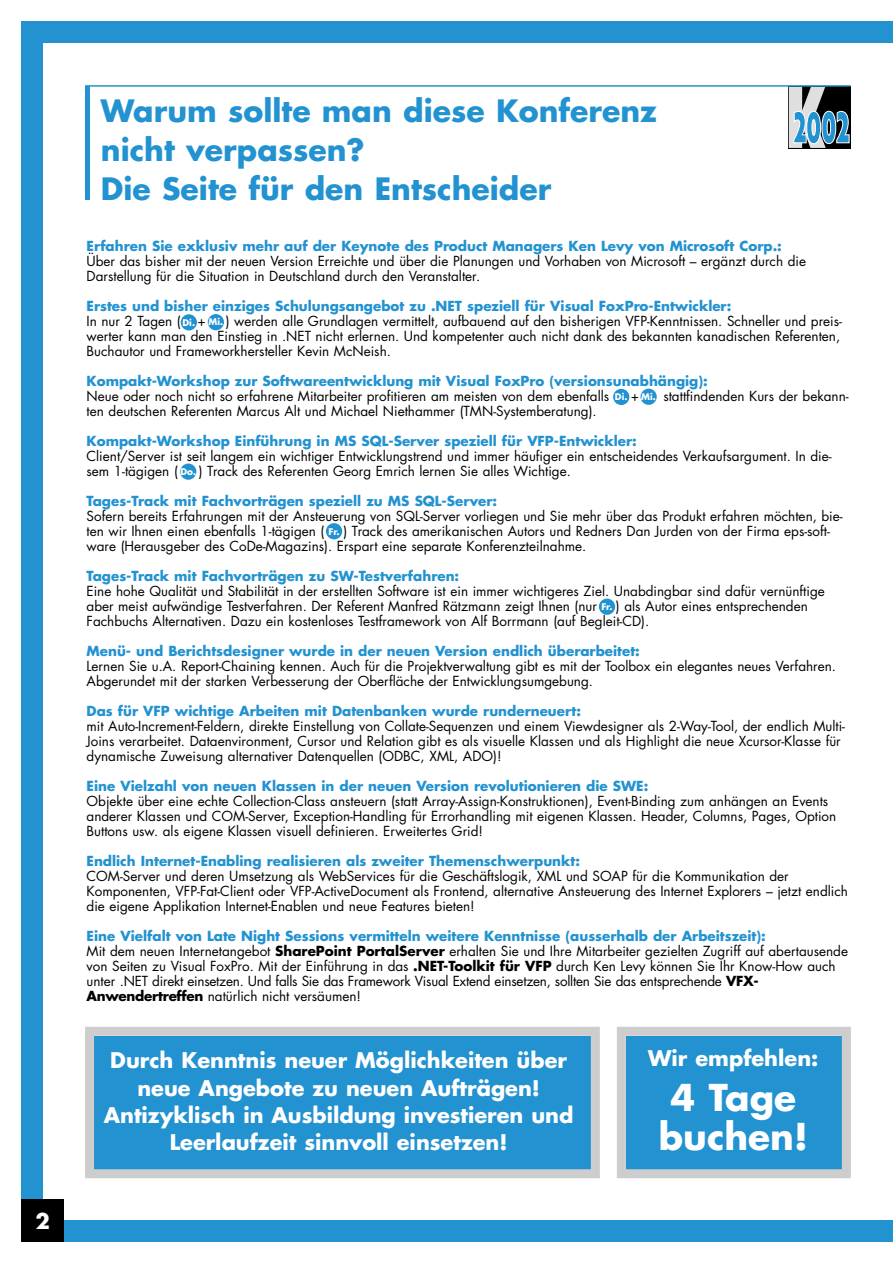
<style>
.page{position:relative;width:893px;height:1262px;background:#fff}
.page>*{position:absolute;margin:0;border:0;box-sizing:border-box;transform-origin:0 0}
.t1{font:700 36px/39px "Futura";color:#fff;text-align:center}
.t2{font:700 30px/39.2px "Futura";color:#2292d1}
.t3{font:700 21px/27.3px "Futura";color:#fff;text-align:center}
.t4{font:13.5px/15px "Futura";color:#000}
.t5{font:700 13.5px "Futura";color:#2292d1}
.t6{font:700 9px "Futura";color:#fff}
.s1{font-weight:700;color:#2292d1}
.s2{color:#fff}
.s3{font-weight:700}
</style>
<div class="page">
<div style="left:21px;top:43px;width:22px;height:1199px;background:#2292d1"></div>
<div style="left:21px;top:21px;width:871px;height:22px;background:#2292d1"></div>
<div style="left:21px;top:1220px;width:871px;height:22px;background:#2292d1"></div>
<div style="left:21px;top:1199px;width:43px;height:43px;background:#000"></div>
<svg style="left:788px;top:87px;width:62px;height:62px"></svg>
<svg style="left:788px;top:87px;width:61px;height:61px;background:#688595"></svg>
<hr style="left:85px;top:85px;width:765px;height:2px;background:#2292d1">
<hr style="left:85px;top:86px;width:4px;height:113px;background:#2292d1">
<div style="left:94px;top:1035px;width:497px;height:134px;background:#2292d1"></div>
<div style="left:85px;top:1026px;width:515px;height:152px;border:9px solid #cdcdcd"></div>
<div style="left:626px;top:1035px;width:215px;height:134px;background:#2292d1"></div>
<div style="left:617px;top:1026px;width:233px;height:152px;border:9px solid #cdcdcd"></div>
<div style="left:181px;top:314px;width:16px;height:16px;background:#2292d1;border-radius:50%"></div>
<div style="left:208px;top:314px;width:16px;height:16px;background:#2292d1;border-radius:50%"></div>
<div style="left:613px;top:389px;width:16px;height:16px;background:#2292d1;border-radius:50%"></div>
<div style="left:640px;top:388px;width:16px;height:17px;background:#2292d1;border-radius:50%"></div>
<div style="left:180px;top:463px;width:16px;height:17px;background:#2292d1;border-radius:50%"></div>
<div style="left:326px;top:523px;width:16px;height:16px;background:#2292d1;border-radius:50%"></div>
<div style="left:599px;top:598px;width:16px;height:17px;background:#2292d1;border-radius:50%"></div>
<h3 class="t3" style="left:35px;top:1208px;width:16px">2</h3>
<h2 class="t2" style="left:101px;top:94px;width:557px">Warum sollte man diese Konferenz nicht verpassen?<br>Die Seite für den Entscheider</h2>
<p class="t5" style="left:87px;top:240px;width:696px">Erfahren Sie exklusiv mehr auf der Keynote des Product Managers Ken Levy von Microsoft Corp.:</p>
<p class="t4" style="left:87px;top:254px;width:721px">Über das bisher mit der neuen Version Erreichte und über die Planungen und Vorhaben von Microsoft – ergänzt durch die<br>Darstellung für die Situation in Deutschland durch den Veranstalter.</p>
<p class="t4" style="left:87px;top:299px;width:756px"><span class="s1">Erstes und bisher einziges Schulungsangebot zu .NET speziell für Visual FoxPro-Entwickler:<br></span>In nur 2 Tagen (<span class="s2">Di.</span>+<span class="s2">Mi.</span>) werden alle Grundlagen vermittelt, aufbauend auf den bisherigen VFP-Kenntnissen. Schneller und preis&shy;werter kann man den Einstieg in .NET nicht erlernen. Und kompetenter auch nicht dank des bekannten kanadischen Referenten, Buchautor und Frameworkhersteller Kevin McNeish.</p>
<p class="t4" style="left:87px;top:374px;width:763px"><span class="s1">Kompakt-Workshop zur Softwareentwicklung mit Visual FoxPro (versionsunabhängig):<br></span>Neue oder noch nicht so erfahrene Mitarbeiter profitieren am meisten von dem ebenfalls <span class="s2">Di.</span>+<span class="s2">Mi.</span> stattfindenden Kurs der bekann&shy;ten deutschen Referenten Marcus Alt und Michael Niethammer (TMN-Systemberatung).</p>
<p class="t5" style="left:87px;top:435px;width:551px">Kompakt-Workshop Einführung in MS SQL-Server speziell für VFP-Entwickler:</p>
<p class="t4" style="left:87px;top:449px;width:746px">Client/Server ist seit langem ein wichtiger Entwicklungstrend und immer häufiger ein entscheidendes Verkaufsargument. In die&shy;sem 1-tägigen (<span class="s2">Do.</span>) Track des Referenten Georg Emrich lernen Sie alles Wichtige.</p>
<p class="t5" style="left:87px;top:495px;width:412px">Tages-Track mit Fachvorträgen speziell zu MS SQL-Server:</p>
<p class="t4" style="left:87px;top:509px;width:757px">Sofern bereits Erfahrungen mit der Ansteuerung von SQL-Server vorliegen und Sie mehr über das Produkt erfahren möchten, bie&shy;ten wir Ihnen einen ebenfalls 1-tägigen (<span class="s2">Fr.</span> ) Track des amerikanischen Autors und Redners Dan Jurden von der Firma eps-soft&shy;ware (Herausgeber des CoDe-Magazins). Erspart eine separate Konferenzteilnahme.</p>
<p class="t5" style="left:87px;top:570px;width:374px">Tages-Track mit Fachvorträgen zu SW-Testverfahren:</p>
<p class="t4" style="left:87px;top:584px;width:739px">Eine hohe Qualität und Stabilität in der erstellten Software ist ein immer wichtigeres Ziel. Unabdingbar sind dafür vernünftige aber meist aufwändige Testverfahren. Der Referent Manfred Rätzmann zeigt Ihnen (nur <span class="s2">Fr.</span>) als Autor eines entsprechenden<br>Fachbuchs Alternativen. Dazu ein kostenloses Testframework von Alf Borrmann (auf Begleit-CD).</p>
<p class="t5" style="left:87px;top:645px;width:555px">Menü- und Berichtsdesigner wurde in der neuen Version endlich überarbeitet:</p>
<p class="t4" style="left:87px;top:659px;width:751px">Lernen Sie u.A. Report-Chaining kennen. Auch für die Projektverwaltung gibt es mit der Toolbox ein elegantes neues Verfahren.<br>Abgerundet mit der starken Verbesserung der Oberfläche der Entwicklungsumgebung.</p>
<p class="t5" style="left:87px;top:705px;width:496px">Das für VFP wichtige Arbeiten mit Datenbanken wurde runderneuert:</p>
<p class="t4" style="left:87px;top:719px;width:760px">mit Auto-Increment-Feldern, direkte Einstellung von Collate-Sequenzen und einem Viewdesigner als 2-Way-Tool, der endlich Multi-<br>Joins verarbeitet. Dataenvironment, Cursor und Relation gibt es als visuelle Klassen und als Highlight die neue Xcursor-Klasse für dynamische Zuweisung alternativer Datenquellen (ODBC, XML, ADO)!</p>
<p class="t5" style="left:87px;top:780px;width:563px">Eine Vielzahl von neuen Klassen in der neuen Version revolutionieren die SWE:</p>
<p class="t4" style="left:87px;top:794px;width:751px">Objekte über eine echte Collection-Class ansteuern (statt Array-Assign-Konstruktionen), Event-Binding zum anhängen an Events anderer Klassen und COM-Server, Exception-Handling für Errorhandling mit eigenen Klassen. Header, Columns, Pages, Option<br>Buttons usw. als eigene Klassen visuell definieren. Erweitertes Grid!</p>
<p class="t5" style="left:87px;top:855px;width:495px">Endlich Internet-Enabling realisieren als zweiter Themenschwerpunkt:</p>
<p class="t4" style="left:87px;top:869px;width:763px">COM-Server und deren Umsetzung als WebServices für die Geschäftslogik, XML und SOAP für die Kommunikation der<br>Komponenten, VFP-Fat-Client oder VFP-ActiveDocument als Frontend, alternative Ansteuerung des Internet Explorers – jetzt endlich die eigene Applikation Internet-Enablen und neue Features bieten!</p>
<p class="t4" style="left:87px;top:929px;width:763px"><span class="s1">Eine Vielfalt von Late Night Sessions vermitteln weitere Kenntnisse (ausserhalb der Arbeitszeit):<br></span>Mit dem neuen Internetangebot <span class="s3">SharePoint PortalServer</span> erhalten Sie und Ihre Mitarbeiter gezielten Zugriff auf abertausende von Seiten zu Visual FoxPro. Mit der Einführung in das <span class="s3">.NET-Toolkit für VFP</span> durch Ken Levy können Sie Ihr Know-How auch unter .NET direkt einsetzen. Und falls Sie das Framework Visual Extend einsetzen, sollten Sie das entsprechende <span class="s3">VFX-Anwendertreffen</span> natürlich nicht versäumen!</p>
<p class="t6" style="left:182px;top:318px;width:42px">Di. Mi.</p>
<p class="t6" style="left:615px;top:392px;width:42px">Di. Mi.</p>
<p class="t6" style="left:180px;top:467px;width:17px">Do.</p>
<p class="t6" style="left:328px;top:527px;width:13px">Fr.</p>
<p class="t6" style="left:601px;top:602px;width:13px">Fr.</p>
<h3 class="t3" style="left:104px;top:1048px;width:471px">Durch Kenntnis neuer Möglichkeiten über neue Angebote zu neuen Aufträgen!<br>Antizyklisch in Ausbildung investieren und Leerlaufzeit sinnvoll einsetzen!</h3>
<h3 class="t3" style="left:648px;top:1046px;width:172px">Wir empfehlen:</h3>
<h1 class="t1" style="left:658px;top:1080px;width:151px">4 Tage buchen!</h1>
</div>
